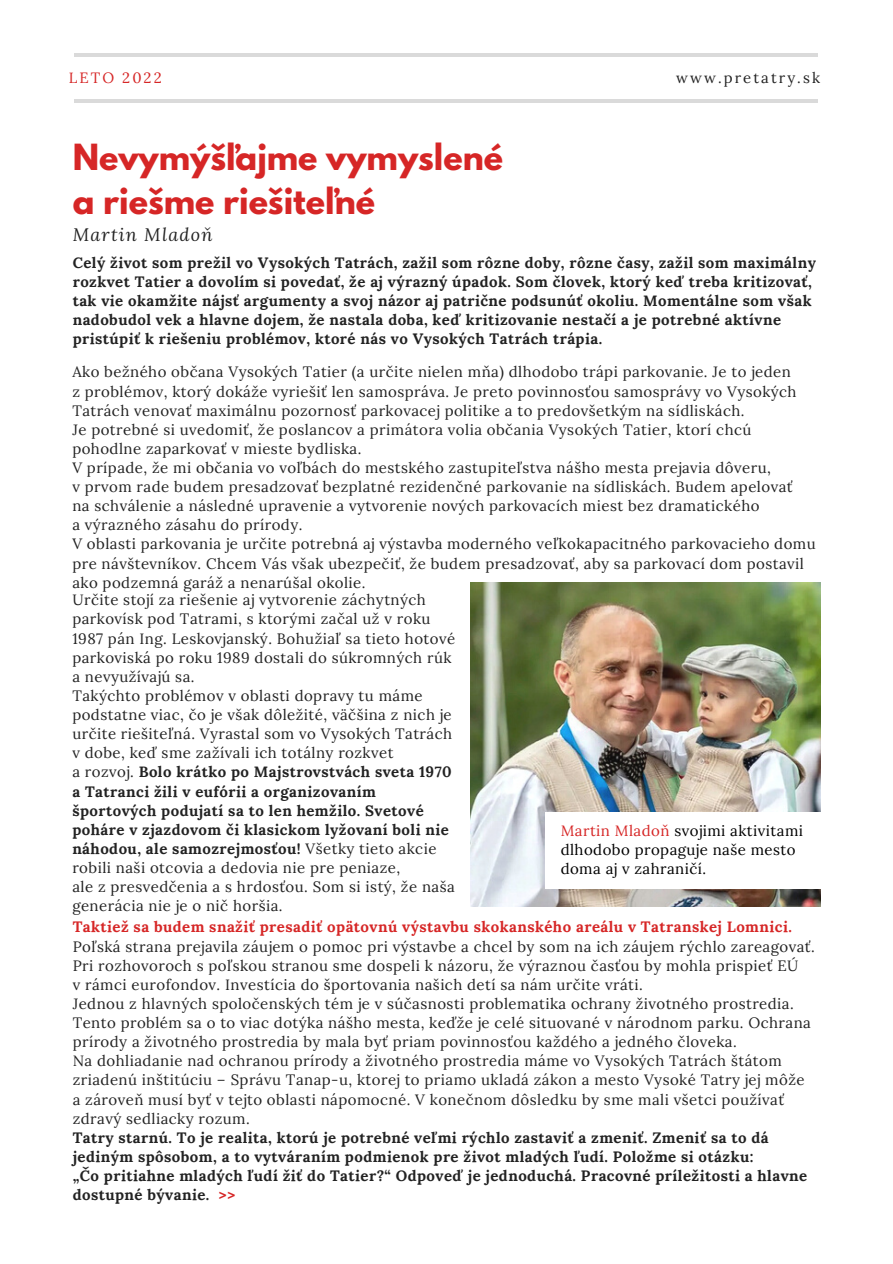
<style>
.page{position:relative;width:893px;height:1264px;background:#fff}
.page>*{position:absolute;margin:0;border:0;box-sizing:border-box;transform-origin:0 0}
.t1{font:700 31.95px/43.8px "League Spartan";color:#d62626}
.t2{font:italic 18px "Lora";letter-spacing:.07em;color:#222}
.t3{font:15px/19px "Lora";letter-spacing:.03em;color:#222}
.t4{font:700 15px/19px "Lora";letter-spacing:.03em;color:#222}
.t5{font:700 15px "Lora";letter-spacing:.03em;color:#d62626}
.t6{font:15px/19px "Lora";letter-spacing:.03em;color:#000}
.t7{font:14.85px "Lora";letter-spacing:.14em;color:#222}
.t8{font:14.85px "Lora";letter-spacing:.14em;color:#d62626}
.s1{font-weight:700}
.s2{color:#d62626}
</style>
<div class="page">
<hr style="left:74px;top:99px;width:743px;height:3px;background:#000">
<hr style="left:74px;top:53px;width:743px;height:4px;background:#dadada">
<img style="left:470px;top:582px;width:350px;height:324px">
<div style="left:545px;top:812px;width:347px;height:76px;background:#fff"></div>
<p class="t8" style="left:69px;top:68px;width:94px">LETO 2022</p>
<p class="t7" style="left:676px;top:68px;width:145px">www.pretatry.sk</p>
<h1 class="t1" style="left:73px;top:139px;width:432px">Nevymýšľajme vymyslené a riešme riešiteľné</h1>
<p class="t2" style="left:73px;top:223px;width:141px">Martin Mladoň</p>
<p class="t4" style="left:73px;top:252px;width:744px">Celý život som prežil vo Vysokých Tatrách, zažil som rôzne doby, rôzne časy, zažil som maximálny rozkvet Tatier a dovolím si povedať, že aj výrazný úpadok. Som človek, ktorý keď treba kritizovať, tak vie okamžite nájsť argumenty a svoj názor aj patrične podsunúť okoliu. Momentálne som však nadobudol vek a hlavne dojem, že nastala doba, keď kritizovanie nestačí a je potrebné aktívne pristúpiť k riešeniu problémov, ktoré nás vo Vysokých Tatrách trápia.</p>
<p class="t3" style="left:72px;top:362px;width:744px">Ako bežného občana Vysokých Tatier (a určite nielen mňa) dlhodobo trápi parkovanie. Je to jeden<br>z problémov, ktorý dokáže vyriešiť len samospráva. Je preto povinnosťou samosprávy vo Vysokých Tatrách venovať maximálnu pozornosť parkovacej politike a to predovšetkým na sídliskách.<br>Je potrebné si uvedomiť, že poslancov a primátora volia občania Vysokých Tatier, ktorí chcú pohodlne zaparkovať v mieste bydliska.<br>V prípade, že mi občania vo voľbách do mestského zastupiteľstva nášho mesta prejavia dôveru,<br>v prvom rade budem presadzovať bezplatné rezidenčné parkovanie na sídliskách. Budem apelovať<br>na schválenie a následné upravenie a vytvorenie nových parkovacích miest bez dramatického<br>a výrazného zásahu do prírody.<br>V oblasti parkovania je určite potrebná aj výstavba moderného veľkokapacitného parkovacieho domu pre návštevníkov. Chcem Vás však ubezpečiť, že budem presadzovať, aby sa parkovací dom postavil ako podzemná garáž a nenarúšal okolie.</p>
<p class="t3" style="left:72px;top:590px;width:384px">Určite stojí za riešenie aj vytvorenie záchytných parkovísk pod Tatrami, s ktorými začal už v roku 1987 pán Ing. Leskovjanský. Bohužiaľ sa tieto hotové parkoviská po roku 1989 dostali do súkromných rúk a nevyužívajú sa.<br>Takýchto problémov v oblasti dopravy tu máme podstatne viac, čo je však dôležité, väčšina z nich je určite riešiteľná. Vyrastal som vo Vysokých Tatrách v dobe, keď sme zažívali ich totálny rozkvet<br>a rozvoj. <span class="s1">Bolo krátko po Majstrovstvách sveta 1970 a Tatranci žili v eufórii a organizovaním športových podujatí sa to len hemžilo. Svetové poháre v zjazdovom či klasickom lyžovaní boli nie náhodou, ale samozrejmosťou!</span> Všetky tieto akcie robili naši otcovia a dedovia nie pre peniaze,<br>ale z presvedčenia a s hrdosťou. Som si istý, že naša generácia nie je o nič horšia.</p>
<p class="t5" style="left:73px;top:917px;width:720px">Taktiež sa budem snažiť presadiť opätovnú výstavbu skokanského areálu v Tatranskej Lomnici.</p>
<p class="t3" style="left:73px;top:936px;width:743px">Poľská strana prejavila záujem o pomoc pri výstavbe a chcel by som na ich záujem rýchlo zareagovať.<br>Pri rozhovoroch s poľskou stranou sme dospeli k názoru, že výraznou časťou by mohla prispieť EÚ<br>v rámci eurofondov. Investícia do športovania našich detí sa nám určite vráti.<br>Jednou z hlavných spoločenských tém je v súčasnosti problematika ochrany životného prostredia.<br>Tento problém sa o to viac dotýka nášho mesta, keďže je celé situované v národnom parku. Ochrana prírody a životného prostredia by mala byť priam povinnosťou každého a jedného človeka.<br>Na dohliadanie nad ochranou prírody a životného prostredia máme vo Vysokých Tatrách štátom zriadenú inštitúciu – Správu Tanap-u, ktorej to priamo ukladá zákon a mesto Vysoké Tatry jej môže a zároveň musí byť v tejto oblasti nápomocné. V konečnom dôsledku by sme mali všetci používať zdravý sedliacky rozum.</p>
<p class="t4" style="left:73px;top:1127px;width:736px">Tatry starnú. To je realita, ktorú je potrebné veľmi rýchlo zastaviť a zmeniť. Zmeniť sa to dá jediným spôsobom, a to vytváraním podmienok pre život mladých ľudí. Položme si otázku:<br>„Čo pritiahne mladých ľudí žiť do Tatier?“ Odpoveď je jednoduchá. Pracovné príležitosti a hlavne dostupné bývanie. <span class="s2">&gt;&gt;</span></p>
<p class="t6" style="left:560px;top:821px;width:244px"><span class="s2">Martin Mladoň</span> svojimi aktivitami dlhodobo propaguje naše mesto doma aj v zahraničí.</p>
</div>
